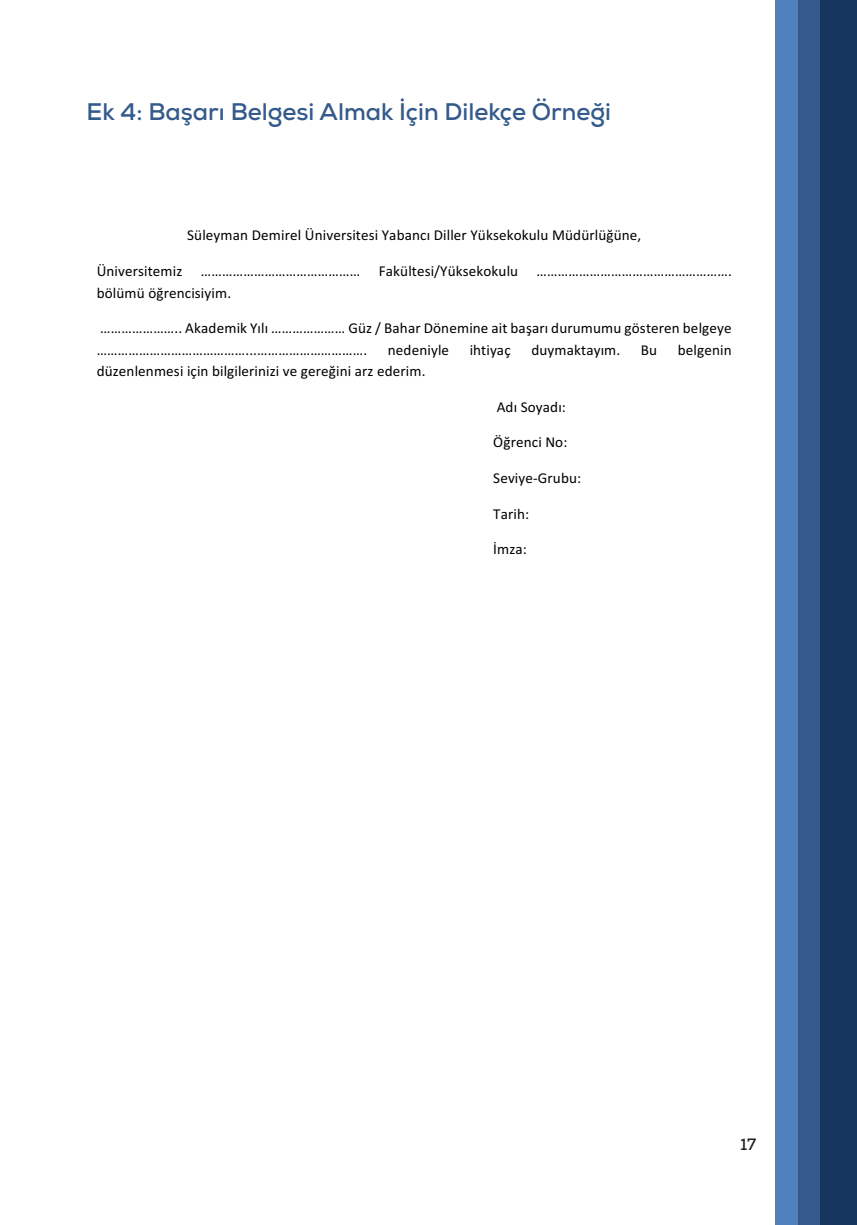
<style>
.page{position:relative;width:857px;height:1225px;background:#fff}
.page>*{position:absolute;margin:0;border:0;box-sizing:border-box;transform-origin:0 0}
.t1{font:700 24px "Nexa";color:#345a8b}
.t2{font:700 16px "Nexa Slab";color:#231f20}
.t3{font:15.2px/21.8px "Calibri";letter-spacing:.01em;color:#000}
</style>
<div class="page">
<div style="left:797px;top:0;width:22px;height:1225px;background:#345a8b"></div>
<div style="left:819px;top:0;width:37px;height:1225px;background:#17365d"></div>
<div style="left:774px;top:0;width:23px;height:1225px;background:#4f81bd"></div>
<h1 class="t1" style="left:86px;top:96px;width:525px">Ek 4: Başarı Belgesi Almak İçin Dilekçe Örneği</h1>
<p class="t3" style="left:187px;top:224px;width:455px">Süleyman Demirel Üniversitesi Yabancı Diller Yüksekokulu Müdürlüğüne,</p>
<p class="t3" style="left:97px;top:259px;width:636px">Üniversitemiz ……………………………………… Fakültesi/Yüksekokulu ………………………………………………. bölümü öğrencisiyim.</p>
<p class="t3" style="left:97px;top:317px;width:636px">………………….. Akademik Yılı ………………… Güz / Bahar Dönemine ait başarı durumumu gösteren belgeye ……………………………………...………………………….</p>
<p class="t3" style="left:387px;top:338px;width:63px">nedeniyle</p>
<p class="t3" style="left:469px;top:338px;width:43px">ihtiyaç</p>
<p class="t3" style="left:531px;top:338px;width:90px">duymaktayım.</p>
<p class="t3" style="left:640px;top:338px;width:18px">Bu</p>
<p class="t3" style="left:677px;top:338px;width:55px">belgenin</p>
<p class="t3" style="left:97px;top:360px;width:330px">düzenlenmesi için bilgilerinizi ve gereğini arz ederim.</p>
<p class="t3" style="left:496px;top:395px;width:71px">Adı Soyadı:</p>
<p class="t3" style="left:493px;top:431px;width:76px">Öğrenci No:</p>
<p class="t3" style="left:493px;top:466px;width:89px">Seviye-Grubu:</p>
<p class="t3" style="left:493px;top:502px;width:37px">Tarih:</p>
<p class="t3" style="left:493px;top:538px;width:35px">İmza:</p>
<p class="t2" style="left:740px;top:1134px;width:17px">17</p>
</div>
